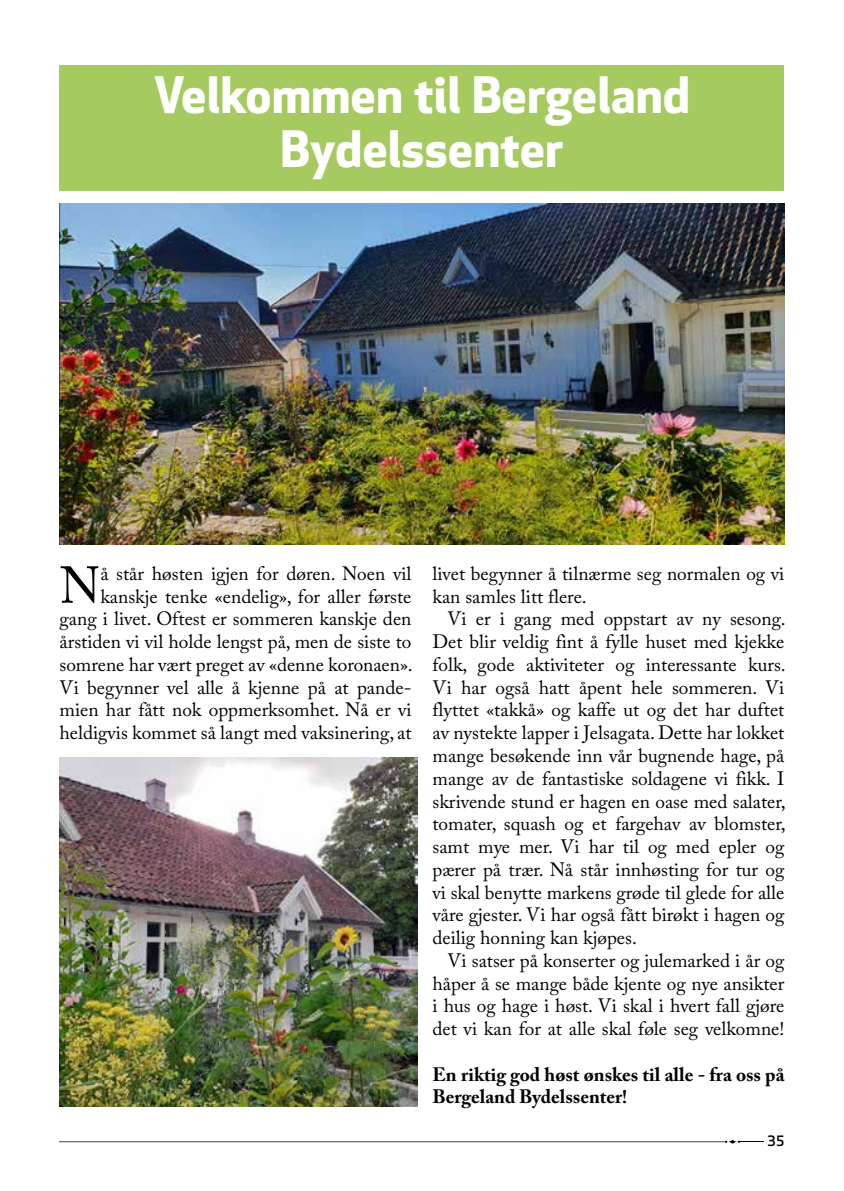
<style>
.page{position:relative;width:844px;height:1191px;background:#fff}
.page>*{position:absolute;margin:0;border:0;box-sizing:border-box;transform-origin:0 0}
.t1{font:51.27px "Adobe Caslon Pro";color:#000}
.t2{font:49px/54.2px "Apex New PS Bold Tabular";letter-spacing:.005em;color:#fff;text-align:center}
.t3{font:19.25px/22.8px "Adobe Caslon Pro";color:#000;text-align:justify}
.t4{font:700 19.25px/22.8px "Adobe Caslon Pro";color:#000}
.t5{font:14px "Apex New PS Medium Tabular";color:#000}
</style>
<div class="page">
<svg style="left:724px;top:1140px;width:39px;height:3px"></svg>
<hr style="left:60px;top:1141px;width:664px;height:1px;background:#000">
<div style="left:60px;top:65px;width:724px;height:125px;background:#a5ca5f"></div>
<img style="left:60px;top:203px;width:724px;height:341px">
<img style="left:60px;top:757px;width:357px;height:349px">
<h2 class="t2" style="left:154px;top:69px;width:537px">Velkommen til Bergeland<br>Bydelssenter</h2>
<p class="t3" style="left:60px;top:562px;width:355px;text-align:right">å står høsten igjen for døren. Noen vil kanskje tenke «endelig», for aller første<br>gang i livet. Oftest er sommeren kanskje den årstiden vi vil holde lengst på, men de siste to somrene har vært preget av «denne koronaen».<br>Vi begynner vel alle å kjenne på at pande&shy;mien har fått nok oppmerksomhet. Nå er vi heldigvis kommet så langt med vaksinering, at</p>
<p class="t3" style="left:432px;top:562px;width:353px">livet begynner å tilnærme seg normalen og vi kan samles litt flere.</p>
<h1 class="t1" style="left:60px;top:555px;width:42px">N</h1>
<p class="t3" style="left:432px;top:607px;width:355px;text-indent:15px">Vi er i gang med oppstart av ny sesong.<br>Det blir veldig fint å fylle huset med kjekke folk, gode aktiviteter og interessante kurs.<br>Vi har også hatt åpent hele sommeren. Vi flyttet «takkå» og kaffe ut og det har duftet av nystekte lapper i Jelsagata. Dette har lokket mange besøkende inn vår bugnende hage, på mange av de fantastiske soldagene vi fikk. I skrivende stund er hagen en oase med salater, tomater, squash og et fargehav av blomster, samt mye mer. Vi har til og med epler og pærer på trær. Nå står innhøsting for tur og vi skal benytte markens grøde til glede for alle våre gjester. Vi har også fått birøkt i hagen og deilig honning kan kjøpes.</p>
<p class="t3" style="left:432px;top:948px;width:353px;text-indent:15px">Vi satser på konserter og julemarked i år og håper å se mange både kjente og nye ansikter i hus og hage i høst. Vi skal i hvert fall gjøre det vi kan for at alle skal føle seg velkomne!</p>
<p class="t4" style="left:432px;top:1062px;width:353px">En riktig god høst ønskes til alle - fra oss på<br>Bergeland Bydelssenter!</p>
<p class="t5" style="left:767px;top:1132px;width:18px">35</p>
</div>
